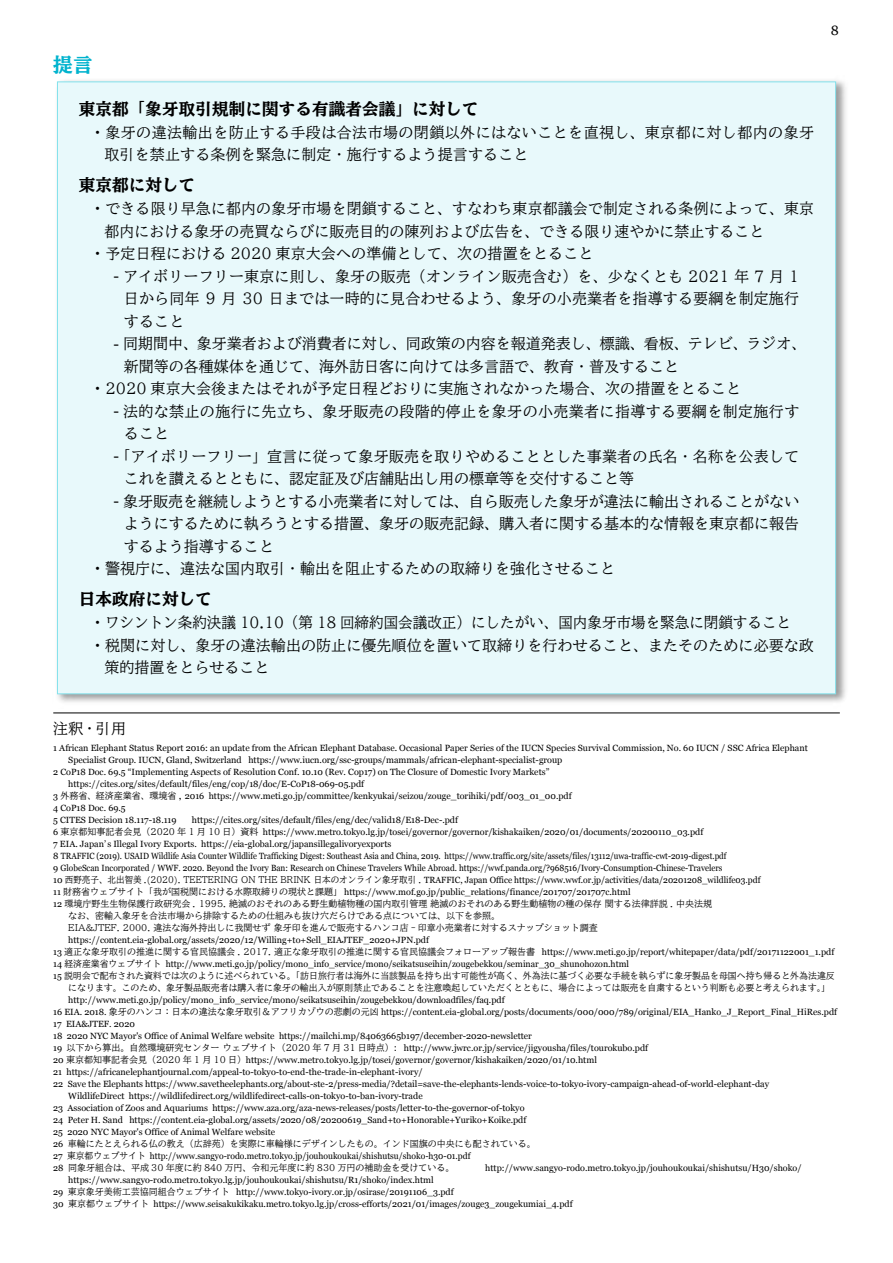
<style>
.page{position:relative;width:893px;height:1263px;background:#fff}
.page>*{position:absolute;margin:0;border:0;box-sizing:border-box;transform-origin:0 0}
.t1{font:800 19.5px "TBUD Min Std";color:#00b3ce}
.t2{font:800 16.5px "TBUD Min Std";letter-spacing:.01em;color:#000}
.t3{font:500 15px/22.4px "TBUD Min Std";letter-spacing:.01em;color:#000}
.t4{font:500 15px/22.2px "TBUD Min Std";letter-spacing:.03em;color:#000}
.t5{font:13.5px "Georgia";color:#000}
.t6{font:9px/12px "Georgia";color:#000}
.t7{font:500 9px/12px "TBUD Min Std";color:#000}
.s1{font-family:"Koz Go Pr 6 N";font-weight:400}
.s2{font-family:"Georgia";font-weight:400}
.s3{font-family:"TBUD Min Std";font-weight:500}
.s4{font-family:"Koz Go Pr 6 N"}
</style>
<div class="page">
<hr style="left:53px;top:712px;width:787px;height:1px;background:#000">
<img style="left:56px;top:80px;width:790px;height:622px">
<div style="left:57px;top:82px;width:779px;height:612px;background:#e8f9fb;border:1px solid #84e2ec"></div>
<h1 class="t1" style="left:53px;top:49px;width:41px">提言</h1>
<h2 class="t2" style="left:79px;top:96px;width:401px">東京都「象牙取引規制に関する有識者会議」に対して</h2>
<h3 class="t4" style="left:104px;top:121px;width:711px;text-indent:-14px"><span class="s1">・</span>象牙の違法輸出を防止する手段は合法市場の閉鎖以外にはないことを直視し、東京都に対し都内の象牙取引を禁止する条例を緊急に制定・施行するよう提言すること</h3>
<h2 class="t2" style="left:79px;top:172px;width:118px">東京都に対して</h2>
<h3 class="t3" style="left:90px;top:197px;width:725px"><span class="s1">・</span>できる限り早急に都内の象牙市場を閉鎖すること、すなわち東京都議会で制定される条例によって、東京</h3>
<h3 class="t3" style="left:104px;top:219px;width:661px">都内における象牙の売買ならびに販売目的の陳列および広告を、できる限り速やかに禁止すること</h3>
<h3 class="t3" style="left:90px;top:242px;width:505px"><span class="s1">・</span>予定日程における 2020 東京大会への準備として、次の措置をとること</h3>
<h3 class="t3" style="left:124px;top:265px;width:677px;text-align:justify;text-indent:-10px"><span class="s2">-</span> アイボリーフリー東京に則し、象牙の販売（オンライン販売含む）を、少なくとも 2021 年 7 月 1日から同年 9 月 30 日までは一時的に見合わせるよう、象牙の小売業者を指導する要綱を制定施行すること</h3>
<h3 class="t3" style="left:113px;top:332px;width:695px"><span class="s2">-</span> 同期間中、象牙業者および消費者に対し、同政策の内容を報道発表し、標識、看板、テレビ、ラジオ、</h3>
<h3 class="t3" style="left:124px;top:354px;width:556px">新聞等の各種媒体を通じて、海外訪日客に向けては多言語で、教育・普及すること</h3>
<h3 class="t3" style="left:90px;top:377px;width:653px"><span class="s1">・</span>2020 東京大会後またはそれが予定日程どおりに実施されなかった場合、次の措置をとること</h3>
<h3 class="t3" style="left:124px;top:400px;width:677px;text-indent:-10px"><span class="s2">-</span> 法的な禁止の施行に先立ち、象牙販売の段階的停止を象牙の小売業者に指導する要綱を制定施行すること</h3>
<h3 class="t3" style="left:124px;top:445px;width:677px;text-indent:-10px"><span class="s2">-</span> 「アイボリーフリー」宣言に従って象牙販売を取りやめることとした事業者の氏名・名称を公表してこれを讃えるとともに、認定証及び店舗貼出し用の標章等を交付すること等</h3>
<h3 class="t3" style="left:113px;top:490px;width:687px"><span class="s2">-</span> 象牙販売を継続しようとする小売業者に対しては、自ら販売した象牙が違法に輸出されることがない</h3>
<h3 class="t3" style="left:124px;top:512px;width:676px">ようにするために執ろうとする措置、象牙の販売記録、購入者に関する基本的な情報を東京都に報告</h3>
<h3 class="t3" style="left:124px;top:534px;width:151px">するよう指導すること</h3>
<h3 class="t3" style="left:90px;top:557px;width:526px"><span class="s1">・</span>警視庁に、違法な国内取引・輸出を阻止するための取締りを強化させること</h3>
<h2 class="t2" style="left:79px;top:586px;width:135px">日本政府に対して</h2>
<h3 class="t3" style="left:90px;top:611px;width:702px"><span class="s1">・</span>ワシントン条約決議 10.10（第 18 回締約国会議改正）にしたがい、国内象牙市場を緊急に閉鎖すること</h3>
<h3 class="t3" style="left:90px;top:634px;width:725px"><span class="s1">・</span>税関に対し、象牙の違法輸出の防止に優先順位を置いて取締りを行わせること、またそのために必要な政</h3>
<h3 class="t3" style="left:104px;top:656px;width:166px">策的措置をとらせること</h3>
<h3 class="t5" style="left:831px;top:21px;width:10px">8</h3>
<h3 class="t3" style="left:53px;top:717px;width:74px">注釈・引用</h3>
<p class="t6" style="left:53px;top:741px;width:756px">1 African Elephant Status Report 2016: an update from the African Elephant Database. Occasional Paper Series of the IUCN Species Survival Commission, No. 60 IUCN / SSC Africa Elephant</p>
<p class="t6" style="left:68px;top:753px;width:496px">Specialist Group. IUCN, Gland, Switzerland https://www.iucn.org/ssc-groups/mammals/african-elephant-specialist-group</p>
<p class="t6" style="left:53px;top:765px;width:498px">2 CoP18 Doc. 69.5 “Implementing Aspects of Resolution Conf. 10.10 (Rev. Cop17) on The Closure of Domestic Ivory Markets”</p>
<p class="t6" style="left:68px;top:777px;width:297px">https://cites.org/sites/default/files/eng/cop/18/doc/E-CoP18-069-05.pdf</p>
<p class="t6" style="left:53px;top:789px;width:520px">3 <span class="s3">外務省、経済産業省、環境省 ,</span> 2016 https://www.meti.go.jp/committee/kenkyukai/seizou/zouge_torihiki/pdf/003_01_00.pdf</p>
<p class="t6" style="left:53px;top:801px;width:74px">4 CoP18 Doc. 69.5</p>
<p class="t6" style="left:53px;top:813px;width:406px">5 CITES Decision 18.117-18.119 <span class="s4">　</span>https://cites.org/sites/default/files/eng/dec/valid18/E18-Dec-.pdf</p>
<p class="t6" style="left:53px;top:825px;width:651px">6 <span class="s3">東京都知事記者会見（2020 年 1 月 10 日）資料</span> https://www.metro.tokyo.lg.jp/tosei/governor/governor/kishakaiken/2020/01/documents/20200110_03.pdf</p>
<p class="t6" style="left:53px;top:837px;width:340px">7 EIA. Japan’ s Illegal Ivory Exports. https://eia-global.org/japansillegalivoryexports</p>
<p class="t6" style="left:53px;top:849px;width:675px">8 TRAFFIC (2019). USAID Wildlife Asia Counter Wildlife Trafficking Digest: Southeast Asia and China, 2019. https://www.traffic.org/site/assets/files/13112/uwa-traffic-cwt-2019-digest.pdf</p>
<p class="t6" style="left:53px;top:861px;width:671px">9 GlobeScan Incorporated / WWF. 2020. Beyond the Ivory Ban: Research on Chinese Travelers While Abroad. https://wwf.panda.org/?968516/Ivory-Consumption-Chinese-Travelers</p>
<p class="t6" style="left:53px;top:873px;width:709px">10 <span class="s3">西野亮子、北出智美 .(2020). TEETERING ON THE BRINK 日本のオンライン象牙取引 .</span> TRAFFIC, Japan Office https://www.wwf.or.jp/activities/data/20201208_wildlife03.pdf</p>
<p class="t6" style="left:53px;top:885px;width:579px">11 <span class="s3">財務省ウェブサイト「我が国税関における水際取締りの現状と課題」</span> https://www.mof.go.jp/public_relations/finance/201707/201707c.html</p>
<p class="t7" style="left:68px;top:898px;width:645px;text-indent:-15px"><span class="s2">12</span> 環境庁野生生物保護行政研究会 . 1995. 絶滅のおそれのある野生動植物種の国内取引管理 絶滅のおそれのある野生動植物の種の保存 関する法律詳説 . 中央法規なお、密輸入象牙を合法市場から排除するための仕組みも抜け穴だらけである点については、以下を参照。<br>EIA&amp;JTEF. 2000. 違法な海外持出しに我関せず 象牙印を進んで販売するハンコ店 - 印章小売業者に対するスナップショット調査</p>
<p class="t6" style="left:53px;top:933px;width:782px;text-indent:15px">https://content.eia-global.org/assets/2020/12/Willing+to+Sell_EIAJTEF_2020+JPN.pdf<br>13 <span class="s3">適正な象牙取引の推進に関する官民協議会 . 2017. 適正な象牙取引の推進に関する官民協議会フォローアップ報告書</span> https://www.meti.go.jp/report/whitepaper/data/pdf/20171122001_1.pdf<br>14 <span class="s3">経済産業省ウェブサイト</span> http://www.meti.go.jp/policy/mono_info_service/mono/seikatsuseihin/zougebekkou/seminar_30_shunohozon.html</p>
<p class="t7" style="left:68px;top:970px;width:768px;text-indent:-15px"><span class="s2">15</span> 説明会で配布された資料では次のように述べられている。「訪日旅行者は海外に当該製品を持ち出す可能性が高く、外為法に基づく必要な手続を執らずに象牙製品を母国へ持ち帰ると外為法違反になります。このため、象牙製品販売者は購入者に象牙の輸出入が原則禁止であることを注意喚起していただくとともに、場合によっては販売を自粛するという判断も必要と考えられます。」</p>
<p class="t6" style="left:68px;top:993px;width:438px">http://www.meti.go.jp/policy/mono_info_service/mono/seikatsuseihin/zougebekkou/downloadfiles/faq.pdf</p>
<p class="t6" style="left:53px;top:1005px;width:785px">16 EIA. 2018. <span class="s3">象牙のハンコ：日本の違法な象牙取引＆アフリカゾウの悲劇の元凶</span> https://content.eia-global.org/posts/documents/000/000/789/original/EIA_Hanko_J_Report_Final_HiRes.pdf</p>
<p class="t6" style="left:53px;top:1017px;width:83px">17 EIA&amp;JTEF. 2020</p>
<p class="t6" style="left:53px;top:1029px;width:480px">18 2020 NYC Mayor's Office of Animal Welfare website https://mailchi.mp/84063665b197/december-2020-newsletter</p>
<p class="t6" style="left:53px;top:1041px;width:596px">19 <span class="s3">以下から算出。自然環境研究センター ウェブサイト（2020 年 7 月 31 日時点）:</span> http://www.jwrc.or.jp/service/jigyousha/files/tourokubo.pdf</p>
<p class="t6" style="left:53px;top:1053px;width:545px">20 <span class="s3">東京都知事記者会見（2020 年 1 月 10 日）</span> https://www.metro.tokyo.lg.jp/tosei/governor/governor/kishakaiken/2020/01/10.html</p>
<p class="t6" style="left:53px;top:1065px;width:371px">21 https://africanelephantjournal.com/appeal-to-tokyo-to-end-the-trade-in-elephant-ivory/</p>
<p class="t6" style="left:53px;top:1077px;width:717px">22 Save the Elephants https://www.savetheelephants.org/about-ste-2/press-media/?detail=save-the-elephants-lends-voice-to-tokyo-ivory-campaign-ahead-of-world-elephant-day</p>
<p class="t6" style="left:68px;top:1089px;width:356px">WildlifeDirect https://wildlifedirect.org/wildlifedirect-calls-on-tokyo-to-ban-ivory-trade</p>
<p class="t6" style="left:53px;top:1101px;width:473px">23 Association of Zoos and Aquariums https://www.aza.org/aza-news-releases/posts/letter-to-the-governor-of-tokyo</p>
<p class="t6" style="left:53px;top:1113px;width:475px">24 Peter H. Sand https://content.eia-global.org/assets/2020/08/20200619_Sand+to+Honorable+Yuriko+Koike.pdf</p>
<p class="t6" style="left:53px;top:1125px;width:223px">25 2020 NYC Mayor's Office of Animal Welfare website</p>
<p class="t7" style="left:53px;top:1138px;width:484px"><span class="s2">26</span> 車輪にたとえられる仏の教え（広辞苑）を実際に車輪様にデザインしたもの。インド国旗の中央にも配されている。</p>
<p class="t6" style="left:53px;top:1149px;width:419px">27 <span class="s3">東京都ウェブサイト</span> http://www.sangyo-rodo.metro.tokyo.jp/jouhoukoukai/shishutsu/shoko-h30-01.pdf</p>
<p class="t7" style="left:53px;top:1162px;width:403px"><span class="s2">28</span> 同象牙組合は、平成 30 年度に約 840 万円、令和元年度に約 830 万円の補助金を受けている。</p>
<p class="t6" style="left:485px;top:1161px;width:318px">http://www.sangyo-rodo.metro.tokyo.jp/jouhoukoukai/shishutsu/H30/shoko/</p>
<p class="t6" style="left:53px;top:1173px;width:521px;text-indent:15px">https://www.sangyo-rodo.metro.tokyo.lg.jp/jouhoukoukai/shishutsu/R1/shoko/index.html<br>29 <span class="s3">東京象牙美術工芸協同組合ウェブサイト</span> http://www.tokyo-ivory.or.jp/osirase/20191106_3.pdf<br>30 <span class="s3">東京都ウェブサイト</span> https://www.seisakukikaku.metro.tokyo.lg.jp/cross-efforts/2021/01/images/zouge3_zougekumiai_4.pdf</p>
</div>
